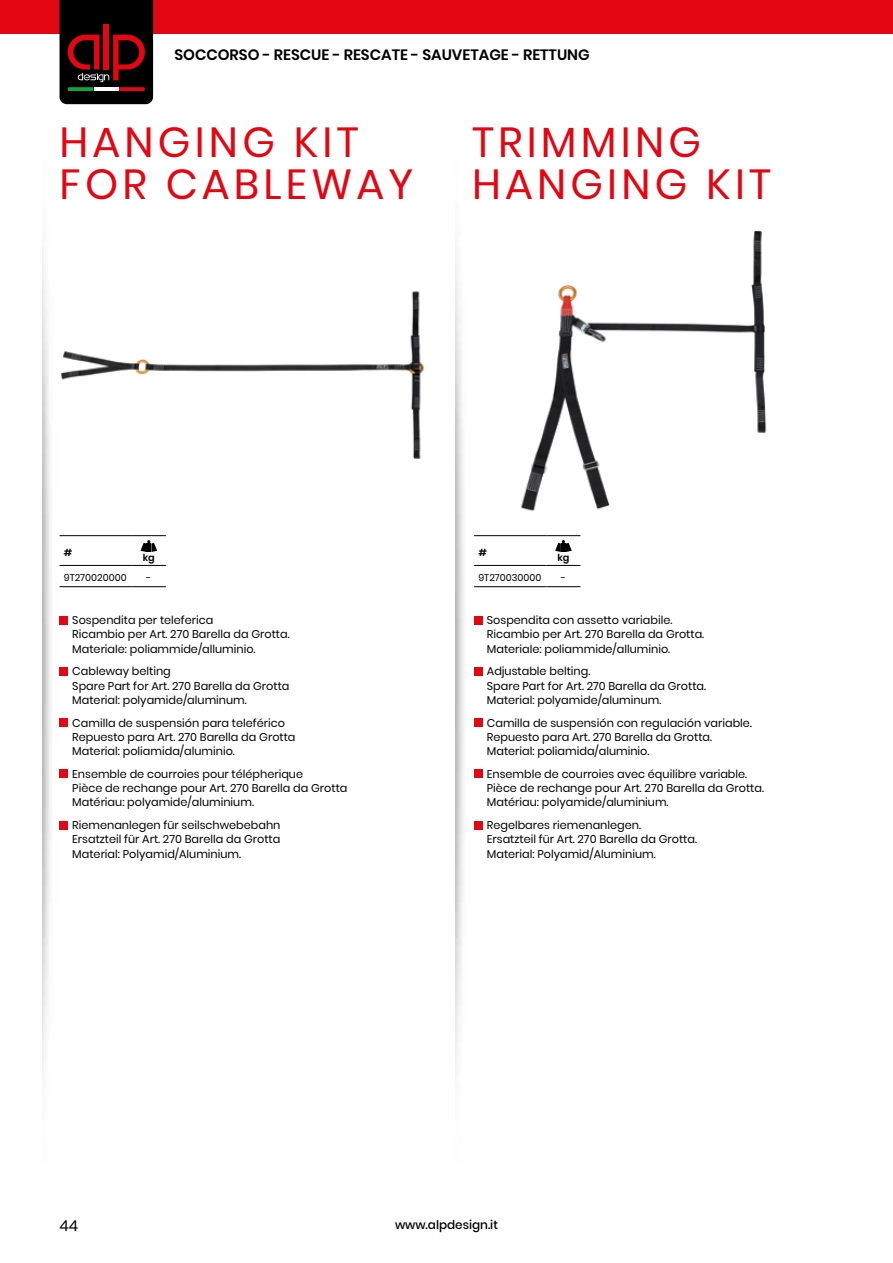
<style>
.page{position:relative;width:893px;height:1263px;background:#fff}
.page>*{position:absolute;margin:0;border:0;box-sizing:border-box;transform-origin:0 0}
.t1{font:42px/42px "Poppins";letter-spacing:.1em;color:#e30613}
.t2{font:600 15px "Poppins";color:#000}
.t3{font:15px "Poppins";color:#000}
.t4{font:500 12px "Poppins";color:#000}
.t5{font:11.25px/14.2px "Poppins";color:#000}
.t6{font:9.75px "Poppins";color:#000}
.t7{font:600 9.75px "Poppins";color:#000}
</style>
<div class="page">
<img style="left:43px;top:263px;width:29px;height:796px">
<img style="left:455px;top:246px;width:30px;height:830px">
<div style="left:0;top:0;width:893px;height:34px;background:#e30613"></div>
<svg style="left:60px;top:0;width:93px;height:104px;background:#280808"></svg>
<img style="left:521px;top:230px;width:246px;height:281px">
<img style="left:57px;top:287px;width:367px;height:174px">
<div style="left:474px;top:616px;width:8px;height:8px;background:#e30613"></div>
<div style="left:474px;top:667px;width:8px;height:8px;background:#e30613"></div>
<div style="left:474px;top:718px;width:8px;height:9px;background:#e30613"></div>
<div style="left:474px;top:770px;width:8px;height:8px;background:#e30613"></div>
<div style="left:474px;top:821px;width:8px;height:8px;background:#e30613"></div>
<div style="left:60px;top:616px;width:8px;height:8px;background:#e30613"></div>
<div style="left:60px;top:667px;width:8px;height:8px;background:#e30613"></div>
<div style="left:60px;top:718px;width:8px;height:9px;background:#e30613"></div>
<div style="left:60px;top:770px;width:8px;height:8px;background:#e30613"></div>
<div style="left:60px;top:821px;width:8px;height:8px;background:#e30613"></div>
<hr style="left:474px;top:535px;width:72px;height:1px;background:#000">
<hr style="left:546px;top:535px;width:34px;height:1px;background:#000">
<hr style="left:474px;top:565px;width:72px;height:1px;background:#000">
<hr style="left:546px;top:565px;width:34px;height:1px;background:#000">
<hr style="left:474px;top:586px;width:72px;height:1px;background:#000">
<hr style="left:546px;top:586px;width:34px;height:1px;background:#000">
<svg style="left:555px;top:540px;width:17px;height:12px"></svg>
<hr style="left:60px;top:535px;width:72px;height:1px;background:#000">
<hr style="left:132px;top:535px;width:34px;height:1px;background:#000">
<hr style="left:60px;top:565px;width:72px;height:1px;background:#000">
<hr style="left:132px;top:565px;width:34px;height:1px;background:#000">
<hr style="left:60px;top:586px;width:72px;height:1px;background:#000">
<hr style="left:132px;top:586px;width:34px;height:1px;background:#000">
<svg style="left:141px;top:540px;width:16px;height:12px"></svg>
<h2 class="t2" style="left:174px;top:46px;width:417px">SOCCORSO - RESCUE - RESCATE - SAUVETAGE - RETTUNG</h2>
<h1 class="t1" style="left:60px;top:122px;width:355px">HANGING KIT<br>FOR CABLEWAY</h1>
<h1 class="t1" style="left:472px;top:122px;width:301px">TRIMMING<br>HANGING KIT</h1>
<p class="t7" style="left:64px;top:547px;width:10px">#</p>
<p class="t7" style="left:143px;top:552px;width:14px">kg</p>
<p class="t7" style="left:478px;top:547px;width:10px">#</p>
<p class="t7" style="left:557px;top:552px;width:14px">kg</p>
<p class="t6" style="left:64px;top:572px;width:64px">9T270020000</p>
<p class="t6" style="left:146px;top:572px;width:6px">-</p>
<p class="t6" style="left:478px;top:572px;width:65px">9T270030000</p>
<p class="t6" style="left:561px;top:572px;width:6px">-</p>
<p class="t5" style="left:72px;top:613px;width:219px">Sospendita per teleferica<br>Ricambio per Art. 270 Barella da Grotta.<br>Materiale: poliammide/alluminio.</p>
<p class="t5" style="left:72px;top:664px;width:219px">Cableway belting<br>Spare Part for Art. 270 Barella da Grotta<br>Material: polyamide/aluminum.</p>
<p class="t5" style="left:72px;top:716px;width:225px">Camilla de suspensión para teleférico<br>Repuesto para Art. 270 Barella da Grotta<br>Material: poliamida/aluminio.</p>
<p class="t5" style="left:72px;top:767px;width:277px">Ensemble de courroies pour télépherique<br>Pièce de rechange pour Art. 270 Barella da Grotta<br>Matériau: polyamide/aluminium.</p>
<p class="t5" style="left:72px;top:818px;width:210px;text-align:justify">Riemenanlegen für seilschwebebahn Ersatzteil für Art. 270 Barella da Grotta Material: Polyamid/Aluminium.</p>
<p class="t5" style="left:487px;top:613px;width:219px">Sospendita con assetto variabile.<br>Ricambio per Art. 270 Barella da Grotta.<br>Materiale: poliammide/alluminio.</p>
<p class="t5" style="left:487px;top:664px;width:221px">Adjustable belting.<br>Spare Part for Art. 270 Barella da Grotta.<br>Material: polyamide/aluminum.</p>
<p class="t5" style="left:487px;top:716px;width:267px">Camilla de suspensión con regulación variable.<br>Repuesto para Art. 270 Barella da Grotta.<br>Material: poliamida/aluminio.</p>
<p class="t5" style="left:487px;top:767px;width:279px">Ensemble de courroies avec équilibre variable.<br>Pièce de rechange pour Art. 270 Barella da Grotta.<br>Matériau: polyamide/aluminium.</p>
<p class="t5" style="left:487px;top:818px;width:212px">Regelbares riemenanlegen.<br>Ersatzteil für Art. 270 Barella da Grotta.<br>Material: Polyamid/Aluminium.</p>
<h2 class="t3" style="left:60px;top:1217px;width:20px">44</h2>
<p class="t4" style="left:395px;top:1218px;width:104px">www.alpdesign.it</p>
</div>
